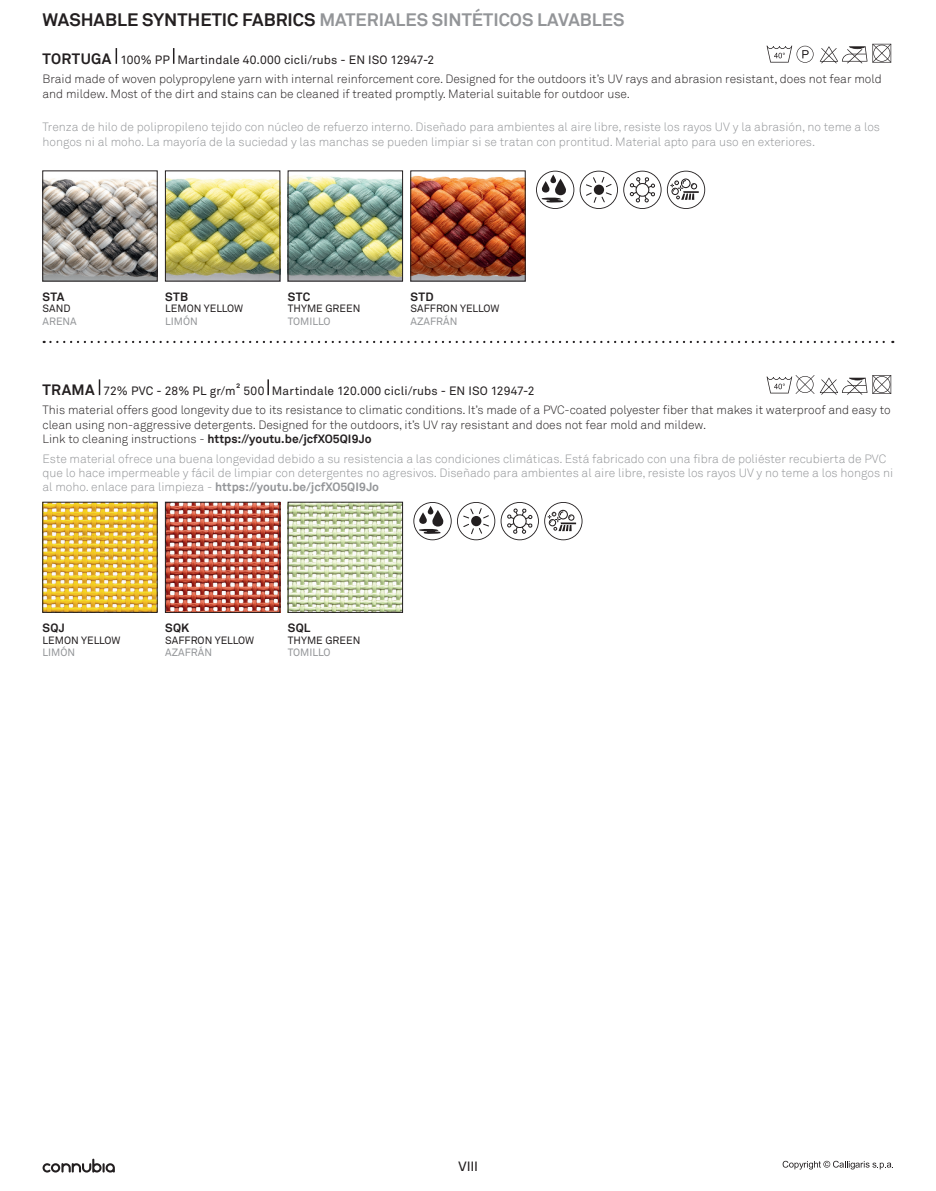
<style>
.page{position:relative;width:936px;height:1191px;background:#fff}
.page>*{position:absolute;margin:0;border:0;box-sizing:border-box;transform-origin:0 0}
.t1{font:700 18px "Akkurat";color:#939598}
.t2{font:13.5px "Calligaris";color:#231f20}
.t3{font:300 12px/14.4px "Akkurat";color:#939598}
.t4{font:300 12px/14.4px "Akkurat";color:#231f20}
.t5{font:12px "Akkurat";letter-spacing:.01em;color:#231f20}
.t6{font:700 12px "Akkurat";letter-spacing:.02em;color:#231f20}
.t7{font:10.5px "Akkurat";color:#231f20}
.t8{font:10.5px "Akkurat";color:#939598}
.s1{color:#231f20}
.s2{font-weight:700;font-size:15px}
.s3{font-weight:700}
</style>
<div class="page">
<svg style="left:782px;top:1160px;width:111px;height:9px"></svg>
<svg style="left:43px;top:1158px;width:72px;height:14px"></svg>
<img style="left:45px;top:504px;width:110px;height:106px">
<img style="left:45px;top:178px;width:110px;height:101px">
<img style="left:290px;top:175px;width:111px;height:104px">
<div style="left:288px;top:171px;width:115px;height:110px;border:1px solid #231f20"></div>
<img style="left:167px;top:504px;width:111px;height:106px">
<div style="left:165px;top:502px;width:115px;height:110px;border:1px solid #231f20"></div>
<img style="left:167px;top:178px;width:111px;height:101px">
<div style="left:165px;top:171px;width:115px;height:110px;border:1px solid #231f20"></div>
<img style="left:412px;top:175px;width:111px;height:104px">
<img style="left:290px;top:504px;width:111px;height:106px">
<div style="left:288px;top:502px;width:115px;height:110px;border:1px solid #231f20"></div>
<svg style="left:99px;top:379px;width:1px;height:16px"></svg>
<svg style="left:267px;top:379px;width:2px;height:16px"></svg>
<svg style="left:766px;top:46px;width:47px;height:17px"></svg>
<svg style="left:819px;top:44px;width:72px;height:19px"></svg>
<svg style="left:766px;top:375px;width:125px;height:20px"></svg>
<svg style="left:116px;top:48px;width:1px;height:16px"></svg>
<svg style="left:173px;top:48px;width:1px;height:16px"></svg>
<svg style="left:44px;top:341px;width:849px;height:2px"></svg>
<svg style="left:536px;top:171px;width:169px;height:38px"></svg>
<svg style="left:413px;top:502px;width:38px;height:38px"></svg>
<svg style="left:457px;top:502px;width:125px;height:38px"></svg>
<h1 class="t1" style="left:43px;top:8px;width:583px"><span class="s1">WASHABLE SYNTHETIC FABRICS</span> MATERIALES SINTÉTICOS LAVABLES</h1>
<p class="t5" style="left:43px;top:53px;width:393px"><span class="s2">TORTUGA</span> 100% PP Martindale 40.000 cicli/rubs - EN ISO 12947-2</p>
<p class="t4" style="left:43px;top:71px;width:840px">Braid made of woven polypropylene yarn with internal reinforcement core. Designed for the outdoors it’s UV rays and abrasion resistant, does not fear mold and mildew. Most of the dirt and stains can be cleaned if treated promptly. Material suitable for outdoor use.</p>
<p class="t3" style="left:43px;top:120px;width:839px">Trenza de hilo de polipropileno tejido con núcleo de refuerzo interno. Diseñado para ambientes al aire libre, resiste los rayos UV y la abrasión, no teme a los hongos ni al moho. La mayoría de la suciedad y las manchas se pueden limpiar si se tratan con prontitud. Material apto para uso en exteriores.</p>
<p class="t6" style="left:43px;top:289px;width:23px">STA</p>
<p class="t6" style="left:288px;top:289px;width:24px">STC</p>
<p class="t6" style="left:165px;top:289px;width:24px">STB</p>
<p class="t6" style="left:410px;top:289px;width:25px">STD</p>
<p class="t7" style="left:43px;top:302px;width:29px">SAND</p>
<p class="t7" style="left:288px;top:302px;width:74px">THYME GREEN</p>
<p class="t7" style="left:165px;top:302px;width:80px">LEMON YELLOW</p>
<p class="t7" style="left:410px;top:302px;width:90px">SAFFRON YELLOW</p>
<p class="t8" style="left:165px;top:315px;width:34px">LIMÓN</p>
<p class="t8" style="left:43px;top:315px;width:36px">ARENA</p>
<p class="t8" style="left:288px;top:315px;width:44px">TOMILLO</p>
<p class="t8" style="left:410px;top:315px;width:48px">AZAFRÁN</p>
<p class="t5" style="left:43px;top:384px;width:493px"><span class="s2">TRAMA</span> 72% PVC - 28% PL gr/m² 500 Martindale 120.000 cicli/rubs - EN ISO 12947-2</p>
<p class="t4" style="left:43px;top:403px;width:849px">This material offers good longevity due to its resistance to climatic conditions. It’s made of a PVC-coated polyester fiber that makes it waterproof and easy to clean using non-aggressive detergents. Designed for the outdoors, it’s UV ray resistant and does not fear mold and mildew.<br>Link to cleaning instructions - <span class="s3">https://youtu.be/jcfXO5QI9Jo</span></p>
<p class="t3" style="left:43px;top:451px;width:852px">Este material ofrece una buena longevidad debido a su resistencia a las condiciones climáticas. Está fabricado con una fibra de poliéster recubierta de PVC que lo hace impermeable y fácil de limpiar con detergentes no agresivos. Diseñado para ambientes al aire libre, resiste los rayos UV y no teme a los hongos ni al moho. enlace para limpieza - <span class="s3">https://youtu.be/jcfXO5QI9Jo</span></p>
<p class="t6" style="left:43px;top:620px;width:24px">SQJ</p>
<p class="t6" style="left:165px;top:620px;width:26px">SQK</p>
<p class="t6" style="left:288px;top:620px;width:24px">SQL</p>
<p class="t7" style="left:43px;top:634px;width:80px">LEMON YELLOW</p>
<p class="t7" style="left:165px;top:634px;width:90px">SAFFRON YELLOW</p>
<p class="t7" style="left:288px;top:634px;width:74px">THYME GREEN</p>
<p class="t8" style="left:43px;top:646px;width:34px">LIMÓN</p>
<p class="t8" style="left:165px;top:646px;width:48px">AZAFRÁN</p>
<p class="t8" style="left:288px;top:646px;width:44px">TOMILLO</p>
<p class="t2" style="left:458px;top:1158px;width:21px">VIII</p>
</div>
